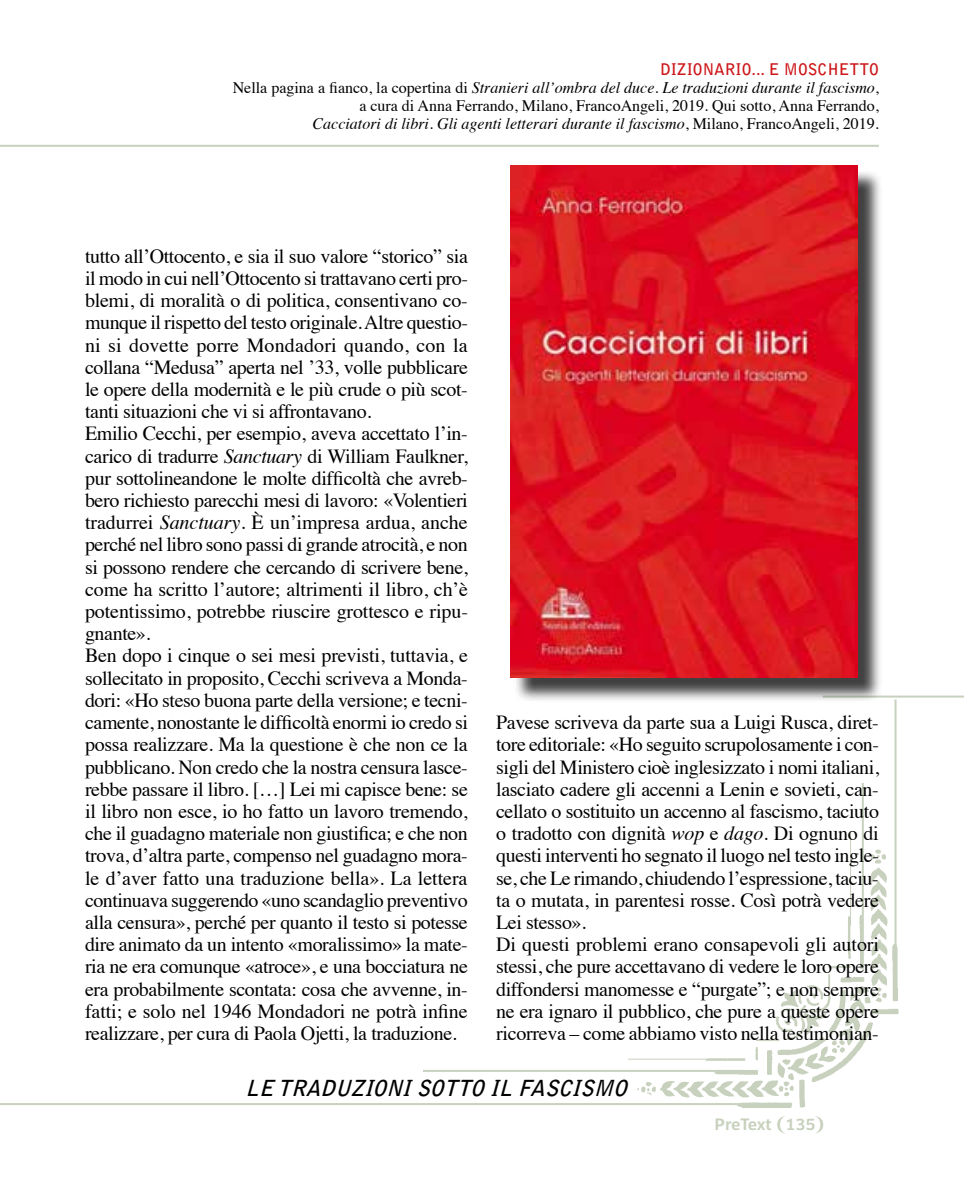
<style>
.page{position:relative;width:964px;height:1191px;background:#fff}
.page>*{position:absolute;margin:0;border:0;box-sizing:border-box;transform-origin:0 0}
.t1{font:italic 700 22px "Bell Gothic Std";color:#000}
.t2{font:20px/22.2px "Times";letter-spacing:-.02em;color:#000}
.t3{font:16px/18px "Times";color:#000;text-align:right}
.t4{font:700 16px "Bell Gothic Std";color:#cd171a}
.t5{font:700 16px "Brera";letter-spacing:.025em;color:#c7d1bd}
.s1{font-style:italic}
</style>
<div class="page">
<hr style="left:0;top:145px;width:879px;height:2px;background:#c7d1bd">
<hr style="left:0;top:1103px;width:745px;height:2px;background:#c7d1bd">
<img style="left:638px;top:849px;width:261px;height:258px">
<hr style="left:423px;top:1069px;width:322px;height:2px;background:#c7d1bd">
<hr style="left:628px;top:1058px;width:117px;height:1px;background:#c7d1bd">
<hr style="left:894px;top:699px;width:2px;height:280px;background:#c7d1bd">
<hr style="left:862px;top:783px;width:2px;height:134px;background:#c7d1bd">
<hr style="left:850px;top:831px;width:1px;height:94px;background:#c7d1bd">
<hr style="left:822px;top:695px;width:142px;height:2px;background:#c7d1bd">
<div style="left:513px;top:169px;width:370px;height:534px;background:#000;opacity:.75"></div>
<img style="left:510px;top:166px;width:347px;height:511px">
<p class="t4" style="left:660px;top:59px;width:220px">DIZIONARIO... E MOSCHETTO</p>
<p class="t3" style="left:233px;top:77px;width:648px">Nella pagina a fianco, la copertina di <span class="s1">Stranieri allʼombra del duce. Le traduzioni durante il fascismo</span>, a cura di Anna Ferrando, Milano, FrancoAngeli, 2019. Qui sotto, Anna Ferrando,<br><span class="s1">Cacciatori di libri. Gli agenti letterari durante il fascismo</span>, Milano, FrancoAngeli, 2019.</p>
<p class="t2" style="left:85px;top:243px;width:384px">tutto all’Ottocento, e sia il suo valore “storico” sia il modo in cui nell’Ottocento si trattavano certi pro&shy;blemi, di moralità o di politica, consentivano co&shy;munque il rispetto del testo originale. Altre questio&shy;ni si dovette porre Mondadori quando, con la collana “Medusa” aperta nel ’33, volle pubblicare le opere della modernità e le più crude o più scot&shy;tanti situazioni che vi si affrontavano.<br>Emilio Cecchi, per esempio, aveva accettato l’in&shy;carico di tradurre <span class="s1">Sanctuary</span> di William Faulkner, pur sottolineandone le molte difficoltà che avreb&shy;bero richiesto parecchi mesi di lavoro: «Volentieri tradurrei <span class="s1">Sanctuary</span>. È un’impresa ardua, anche perché nel libro sono passi di grande atrocità, e non si possono rendere che cercando di scrivere bene, come ha scritto l’autore; altrimenti il libro, ch’è potentissimo, potrebbe riuscire grottesco e ripu&shy;gnante».<br>Ben dopo i cinque o sei mesi previsti, tuttavia, e sollecitato in proposito, Cecchi scriveva a Monda&shy;dori: «Ho steso buona parte della versione; e tecni&shy;camente, nonostante le difficoltà enormi io credo si possa realizzare. Ma la questione è che non ce la pubblicano. Non credo che la nostra censura lasce&shy;rebbe passare il libro. […] Lei mi capisce bene: se il libro non esce, io ho fatto un lavoro tremendo, che il guadagno materiale non giustifica; e che non trova, d’altra parte, compenso nel guadagno mora&shy;le d’aver fatto una traduzione bella». La lettera continuava suggerendo «uno scandaglio preventivo alla censura», perché per quanto il testo si potesse dire animato da un intento «moralissimo» la mate&shy;ria ne era comunque «atroce», e una bocciatura ne era probabilmente scontata: cosa che avvenne, in&shy;fatti; e solo nel 1946 Mondadori ne potrà infine realizzare, per cura di Paola Ojetti, la traduzione.</p>
<p class="t2" style="left:496px;top:709px;width:384px">Pavese scriveva da parte sua a Luigi Rusca, diret&shy;tore editoriale: «Ho seguito scrupolosamente i con&shy;sigli del Ministero cioè inglesizzato i nomi italiani, lasciato cadere gli accenni a Lenin e sovieti, can&shy;cellato o sostituito un accenno al fascismo, taciuto o tradotto con dignità <span class="s1">wop</span> e <span class="s1">dago</span>. Di ognuno di questi interventi ho segnato il luogo nel testo ingle&shy;se, che Le rimando, chiudendo l’espressione, taciu&shy;ta o mutata, in parentesi rosse. Così potrà vedere Lei stesso».<br>Di questi problemi erano consapevoli gli autori stessi, che pure accettavano di vedere le loro opere diffondersi manomesse e “purgate”; e non sempre ne era ignaro il pubblico, che pure a queste opere ricorreva – come abbiamo visto nella testimonian-</p>
<p class="t1" style="left:245px;top:1074px;width:390px">LE TRADUZIONISOTTO IL FASCISMO</p>
<p class="t5" style="left:715px;top:1114px;width:102px">PreText 135</p>
</div>
